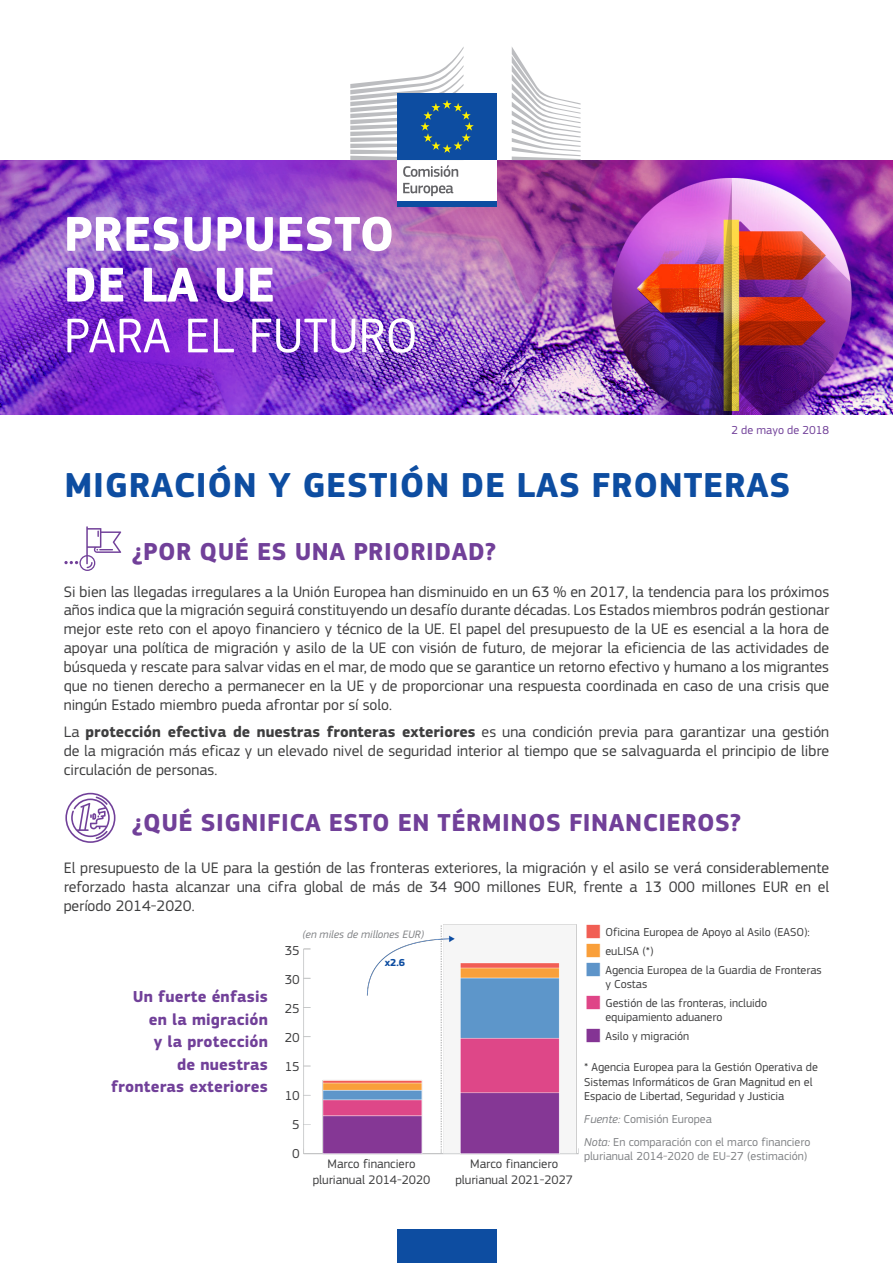
<style>
.page{position:relative;width:893px;height:1263px;background:#fff}
.page>*{position:absolute;margin:0;border:0;box-sizing:border-box;transform-origin:0 0}
.t1{font:700 50.7px/50.7px "EC Square Sans Pro";color:#fff}
.t2{font:50.7px "EC Square Sans Pro";color:#fff}
.MainTitle{font:700 36px "EC Square Sans Pro";letter-spacing:.02em;color:#0d4da1}
.Sub-title_1{font:700 25.5px "EC Square Sans Pro";letter-spacing:.02em;color:#714099}
.t3{font:700 16.5px/22.5px "EC Square Sans Pro";letter-spacing:.01em;color:#714099;text-align:right}
.Body_Text{font:15.75px/18.9px "EC Square Sans Pro";color:#3e3e3f;text-align:justify}
.t4{font:13.5px/29.1px "EC Square Sans Pro";color:#3e3e3f;text-align:center}
.t5{font:12.9px/15.5px "EC Square Sans Pro";color:#3e3e3f;text-align:center}
.t6{font:12px/14.4px "EC Square Sans Pro";color:#3e3e3f}
.t7{font:12px/23px "EC Square Sans Pro";color:#808285}
.t8{font:12px "EC Square Sans Pro";color:#714099}
.t9{font:italic 11.1px "EC Square Sans Pro";color:#808285}
.t10{font:700 10.5px "EC Square Sans Pro";color:#0d4da1}
.s1{font-weight:700}
.s2{font-size:21px;color:#f15e54}
.s3{font-size:21px;color:#f99f3a}
.s4{font-size:21px;color:#5d94c9}
.s5{font-size:21px;color:#df4587}
.s6{font-size:21px;color:#843494}
.s7{font-style:italic}
</style>
<div class="page">
<img style="left:0;top:160px;width:893px;height:255px">
<img style="left:303px;top:924px;width:276px;height:231px">
<svg style="left:65px;top:793px;width:50px;height:50px"></svg>
<svg style="left:64px;top:526px;width:57px;height:45px"></svg>
<div style="left:397px;top:158px;width:100px;height:44px;background:#fff"></div>
<div style="left:397px;top:201px;width:100px;height:6px;background:#0d4da1"></div>
<svg style="left:512px;top:47px;width:69px;height:113px"></svg>
<div style="left:397px;top:94px;width:100px;height:66px;background:#0d4da1"></div>
<svg style="left:350px;top:47px;width:124px;height:130px"></svg>
<svg style="left:403px;top:183px;width:50px;height:13px"></svg>
<div style="left:397px;top:1229px;width:100px;height:34px;background:#0d4da1"></div>
<h1 class="t1" style="left:64px;top:210px;width:332px">PRESUPUESTO<br>DE LA UE</h1>
<h1 class="t2" style="left:64px;top:306px;width:356px">PARA EL FUTURO</h1>
<p class="t8" style="left:731px;top:423px;width:99px">2 de mayo de 2018</p>
<p class="MainTitle" style="left:64px;top:463px;width:727px">MIGRACIÓN Y GESTIÓN DE LAS FRONTERAS</p>
<p class="Sub-title_1" style="left:132px;top:536px;width:366px">¿POR QUÉ ES UNA PRIORIDAD?</p>
<p class="Body_Text" style="left:64px;top:582px;width:767px">Si bien las llegadas irregulares a la Unión Europea han disminuido en un 63 % en 2017, la tendencia para los próximos años indica que la migración seguirá constituyendo un desafío durante décadas. Los Estados miembros podrán gestionar mejor este reto con el apoyo financiero y técnico de la UE. El papel del presupuesto de la UE es esencial a la hora de apoyar una política de migración y asilo de la UE con visión de futuro, de mejorar la eficiencia de las actividades de búsqueda y rescate para salvar vidas en el mar, de modo que se garantice un retorno efectivo y humano a los migrantes que no tienen derecho a permanecer en la UE y de proporcionar una respuesta coordinada en caso de una crisis que ningún Estado miembro pueda afrontar por sí solo.</p>
<p class="Body_Text" style="left:64px;top:723px;width:767px">La <span class="s1">protección efectiva de nuestras fronteras exteriores</span> es una condición previa para garantizar una gestión de la migración más eficaz y un elevado nivel de seguridad interior al tiempo que se salvaguarda el principio de libre circulación de personas.</p>
<p class="Sub-title_1" style="left:132px;top:807px;width:611px">¿QUÉ SIGNIFICA ESTO EN TÉRMINOS FINANCIEROS?</p>
<p class="Body_Text" style="left:64px;top:858px;width:767px">El presupuesto de la UE para la gestión de las fronteras exteriores, la migración y el asilo se verá considerablemente reforzado hasta alcanzar una cifra global de más de 34 900 millones EUR, frente a 13 000 millones EUR en el período 2014-2020.</p>
<p class="t4" style="left:285px;top:936px;width:17px">35<br>30<br>25<br>20<br>15<br>10<br>5<br>0</p>
<p class="t6" style="left:584px;top:925px;width:227px"><span class="s2">■</span> Oficina Europea de Apoyo al Asilo (EASO):</p>
<p class="t6" style="left:584px;top:944px;width:71px"><span class="s3">■</span> euLISA (*)</p>
<p class="t6" style="left:605px;top:963px;width:218px;text-indent:-21px"><span class="s4">■</span> Agencia Europea de la Guardia de Fronteras y Costas</p>
<p class="t6" style="left:605px;top:996px;width:163px;text-indent:-21px"><span class="s5">■</span> Gestión de las fronteras, incluido equipamiento aduanero</p>
<p class="t6" style="left:584px;top:1029px;width:107px"><span class="s6">■</span> Asilo y migración</p>
<p class="t6" style="left:584px;top:1060px;width:235px">* Agencia Europea para la Gestión Operativa de<br>Sistemas Informáticos de Gran Magnitud en el<br>Espacio de Libertad, Seguridad y Justicia</p>
<p class="t7" style="left:584px;top:1107px;width:228px"><span class="s7">Fuente:</span> Comisión Europea<br><span class="s7">Nota:</span> En comparación con el marco financiero</p>
<p class="t7" style="left:584px;top:1145px;width:225px">plurianual 2014-2020 de EU-27 (estimación)</p>
<p class="t9" style="left:302px;top:928px;width:123px">(en miles de millones EUR)</p>
<p class="t10" style="left:385px;top:957px;width:22px">x2.6</p>
<p class="t3" style="left:111px;top:986px;width:158px">Un fuerte énfasis en la migración<br>y la protección<br>de nuestras fronteras exteriores</p>
<p class="t5" style="left:313px;top:1156px;width:119px">Marco financiero plurianual 2014-2020</p>
<p class="t5" style="left:455px;top:1156px;width:119px">Marco financiero plurianual 2021-2027</p>
</div>
